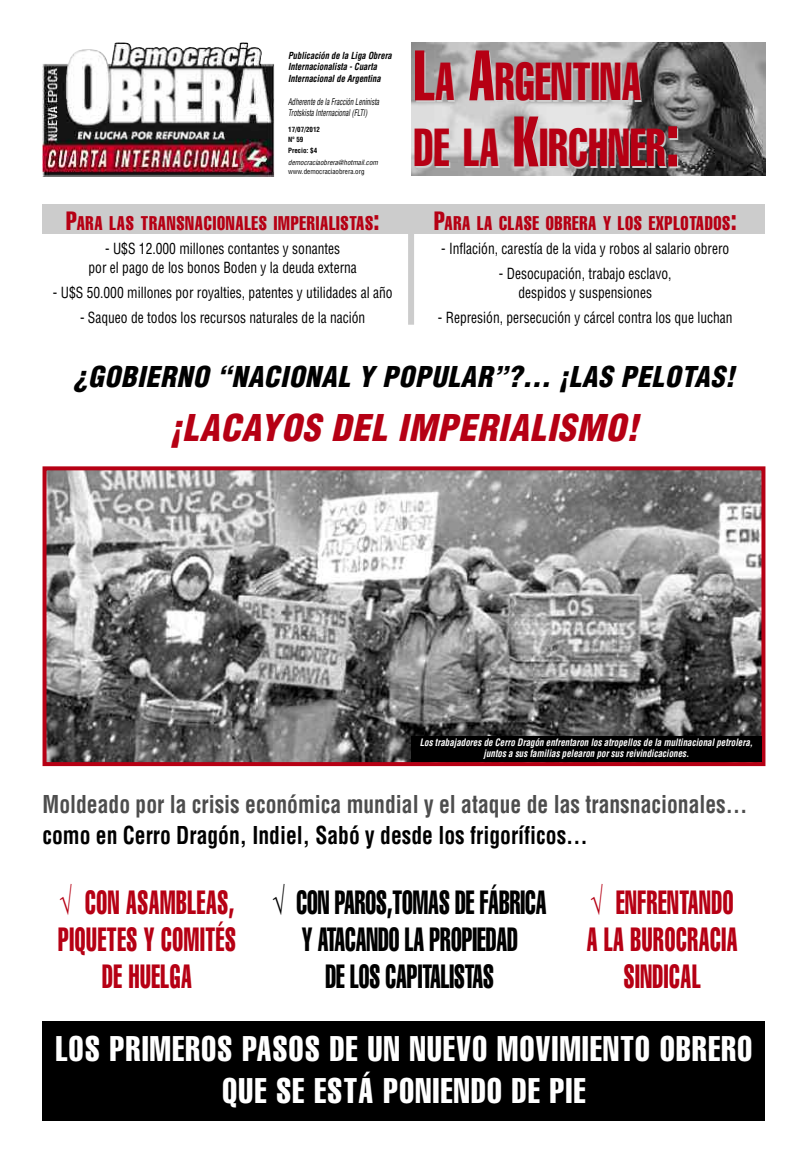
<style>
.page{position:relative;width:808px;height:1163px;background:#fff}
.page>*{position:absolute;margin:0;border:0;box-sizing:border-box;transform-origin:0 0}
.t1{font:extra-condensed 52.5px/66px "Helvetica";letter-spacing:.01em;color:#b60014;scale:.8 1}
.t2{font:italic 900 condensed 36px "Helvetica";letter-spacing:.025em;color:#b60014}
.t3{font:extra-condensed 35px/42px "Helvetica";letter-spacing:.045em;color:#fff;text-align:center;scale:.9 1}
.t4{font:extra-condensed 33px/37px "Helvetica";letter-spacing:.03em;color:#b60014;text-align:center;scale:.7 1}
.t5{font:extra-condensed 33px/37px "Helvetica";color:#000;text-align:center;scale:.7 1}
.t6{font:italic 900 condensed 28px "Helvetica";letter-spacing:.025em;color:#000}
.t7{font:700 condensed 24px "Helvetica";color:#4d4d4d;scale:.9 1}
.t8{font:700 condensed 24px "Helvetica";color:#000;scale:.9 1}
.t9{font:extra-condensed 19.5px "Helvetica";letter-spacing:.045em;color:#b60014;scale:.9 1}
.t10{font:condensed 15px/19px "Helvetica";color:#000;text-align:center;scale:.9 1}
.t11{font:italic 700 condensed 10px/11px "Helvetica";color:#fff;text-align:center;scale:.9 1}
.t12{font:italic 700 condensed 9.5px/11.8px "Helvetica";color:#000;scale:.9 1}
.t13{font:italic condensed 9px/11.3px "Helvetica";color:#000;scale:.75 1}
.t14{font:italic condensed 7px "Helvetica";color:#000}
.t15{font:condensed 7px "Helvetica";color:#000}
.t16{font:700 condensed 7px/10.7px "Helvetica";color:#000}
.s1{font-size:26px}
.s2{font-size:70px}
</style>
<div class="page">
<div style="left:43px;top:204px;width:722px;height:30px;background:#ccc"></div>
<img style="left:411px;top:43px;width:354px;height:133px">
<img style="left:43px;top:43px;width:231px;height:134px">
<div style="left:43px;top:1020px;width:722px;height:100px;background:#000"></div>
<img style="left:48px;top:471px;width:712px;height:290px">
<div style="left:43px;top:466px;width:722px;height:300px;border:4px solid #b60014"></div>
<div style="left:411px;top:736px;width:350px;height:25px;background:#000"></div>
<div style="left:408px;top:204px;width:6px;height:121px;background:#ccc"></div>
<p class="t12" style="left:288px;top:50px;width:117px">Publicación de la Liga Obrera<br>Internacionalista - Cuarta<br>Internacional de Argentina</p>
<p class="t13" style="left:288px;top:97px;width:123px">Adherente de la Fracción Leninista<br>Trotskista Internacional (FLTI)</p>
<p class="t16" style="left:288px;top:124px;width:33px">17/07/2012<br>Nº 59<br>Precio: $4</p>
<p class="t14" style="left:288px;top:159px;width:91px">democraciaobrera@hotmail.com</p>
<p class="t15" style="left:288px;top:169px;width:78px">www.democraciaobrera.org</p>
<h3 class="t9" style="left:66px;top:216px;width:350px"><span class="s1">P</span>ARA LAS TRANSNACIONALES IMPERIALISTAS<span class="s1">:</span></h3>
<p class="t10" style="left:89px;top:240px;width:300px">- U$S 12.000 millones contantes y sonantes<br>por el pago de los bonos Boden y la deuda externa</p>
<p class="t10" style="left:53px;top:284px;width:379px">- U$S 50.000 millones por royalties, patentes y utilidades al año</p>
<p class="t10" style="left:80px;top:309px;width:318px">- Saqueo de todos los recursos naturales de la nación</p>
<h1 class="t1" style="left:414px;top:52px;width:333px"><span class="s2">L</span>A <span class="s2">A</span>RGENTINA<br>DE LA <span class="s2">K</span>IRCHNER<span class="s2">:</span></h1>
<h3 class="t9" style="left:434px;top:216px;width:337px"><span class="s1">P</span>ARA LA CLASE OBRERA Y LOS EXPLOTADOS<span class="s1">:</span></h3>
<p class="t10" style="left:441px;top:240px;width:322px">- Inflación, carestía de la vida y robos al salario obrero</p>
<p class="t10" style="left:499px;top:265px;width:193px">- Desocupación, trabajo esclavo, despidos y suspensiones</p>
<p class="t10" style="left:438px;top:309px;width:329px">- Represión, persecución y cárcel contra los que luchan</p>
<h3 class="t6" style="left:74px;top:365px;width:662px">¿GOBIERNO “NACIONAL Y POPULAR”?… ¡LAS PELOTAS!</h3>
<h2 class="t2" style="left:170px;top:414px;width:470px">¡LACAYOS DEL IMPERIALISMO!</h2>
<p class="t11" style="left:420px;top:738px;width:372px">Los trabajadores de Cerro Dragón enfrentaron los atropellos de la multinacional petrolera, juntos a sus familias pelearon por sus reivindicaciones.</p>
<h3 class="t7" style="left:43px;top:794px;width:785px">Moldeado por la crisis económica mundial y el ataque de las transnacionales…</h3>
<h3 class="t8" style="left:43px;top:825px;width:607px">como en Cerro Dragón, Indiel, Sabó y desde los frigoríficos…</h3>
<h3 class="t4" style="left:58px;top:885px;width:255px">√ CON ASAMBLEAS,<br>PIQUETES Y COMITÉS<br>DE HUELGA</h3>
<h3 class="t5" style="left:273px;top:885px;width:392px">√ CON PAROS,TOMAS DE FÁBRICA<br>Y ATACANDO LA PROPIEDAD<br>DE LOS CAPITALISTAS</h3>
<h3 class="t4" style="left:587px;top:885px;width:217px">√ ENFRENTANDO<br>A LA BUROCRACIA<br>SINDICAL</h3>
<h3 class="t3" style="left:56px;top:1029px;width:775px">LOS PRIMEROS PASOS DE UN NUEVO MOVIMIENTO OBRERO<br>QUE SE ESTÁ PONIENDO DE PIE</h3>
</div>
